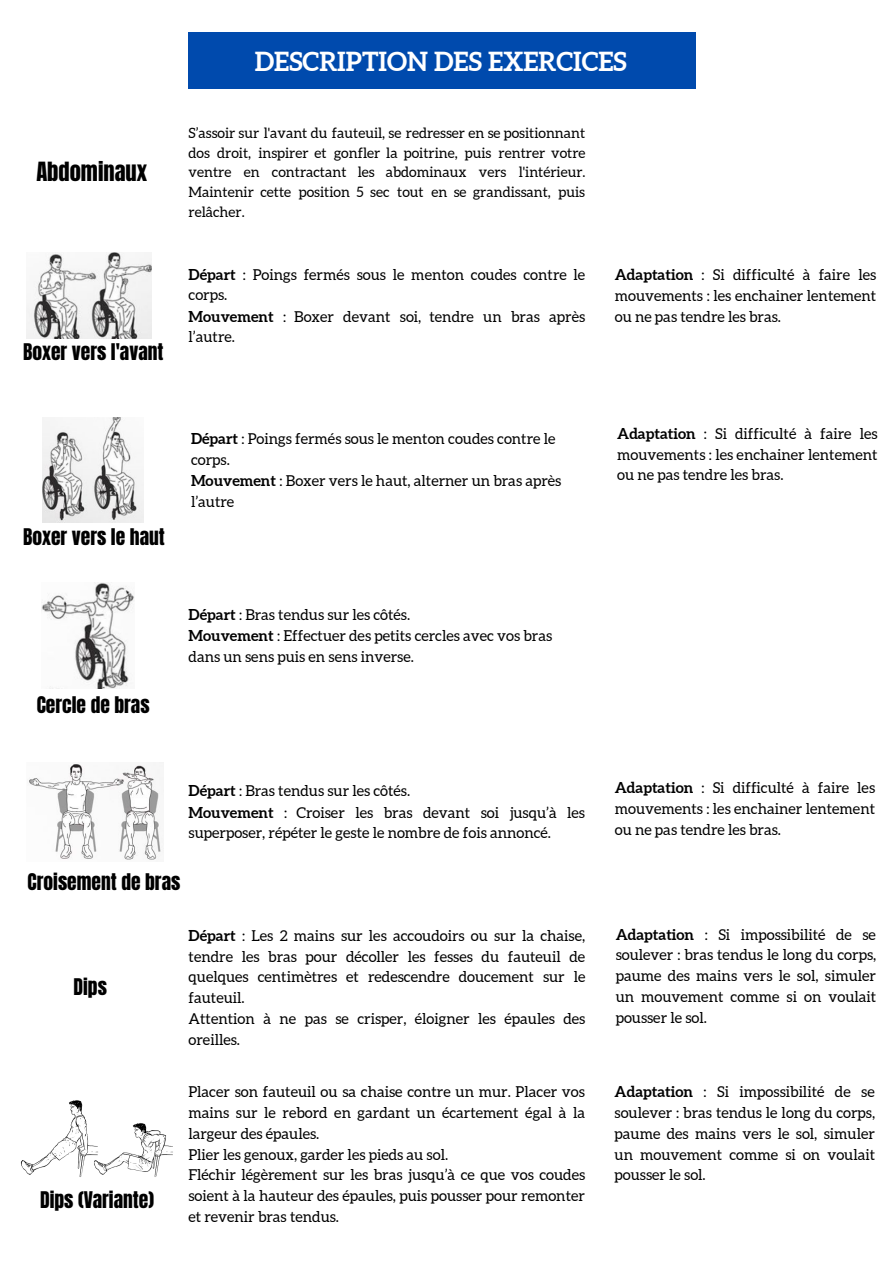
<style>
.page{position:relative;width:893px;height:1263px;background:#fff}
.page>*{position:absolute;margin:0;border:0;box-sizing:border-box;transform-origin:0 0}
.t1{font:700 26.25px "Aleo";color:#fff}
.t2{font:22.5px "Anton";color:#000}
.t3{font:19.5px "Anton";color:#000}
.t4{font:15px/20.8px "Aleo";color:#000}
.t5{font:14.25px/19.6px "Aleo";color:#000;text-align:justify}
.s1{font-weight:700}
</style>
<div class="page">
<div style="left:189px;top:32px;width:507px;height:57px;background:#004aad"></div>
<img style="left:27px;top:253px;width:125px;height:85px">
<img style="left:43px;top:417px;width:101px;height:106px">
<img style="left:41px;top:582px;width:94px;height:107px">
<img style="left:29px;top:762px;width:135px;height:98px">
<img style="left:20px;top:1100px;width:153px;height:77px">
<h2 class="t2" style="left:36px;top:156px;width:112px">Abdominaux</h2>
<h3 class="t3" style="left:23px;top:338px;width:142px">Boxer vers l'avant</h3>
<h1 class="t1" style="left:255px;top:46px;width:373px">DESCRIPTION DES EXERCICES</h1>
<p class="t5" style="left:189px;top:123px;width:398px">S’assoir sur l'avant du fauteuil, se redresser en se positionnant dos droit, inspirer et gonfler la poitrine, puis rentrer votre ventre en contractant les abdominaux vers l'intérieur.<br>Maintenir cette position 5 sec tout en se grandissant, puis relâcher.</p>
<p class="t4" style="left:189px;top:264px;width:398px"><span class="s1">Départ</span> : Poings fermés sous le menton coudes contre le corps.<br><span class="s1">Mouvement</span> : Boxer devant soi, tendre un bras après l’autre.</p>
<p class="t4" style="left:615px;top:264px;width:263px;text-align:justify"><span class="s1">Adaptation</span> : Si difficulté à faire les mouvements : les enchainer lentement ou ne pas tendre les bras.</p>
<h3 class="t3" style="left:23px;top:522px;width:143px">Boxer vers le haut</h3>
<p class="t4" style="left:191px;top:428px;width:372px"><span class="s1">Départ</span> : Poings fermés sous le menton coudes contre le corps.<br><span class="s1">Mouvement</span> : Boxer vers le haut, alterner un bras après l’autre</p>
<p class="t4" style="left:617px;top:423px;width:262px;text-align:justify"><span class="s1">Adaptation</span> : Si difficulté à faire les mouvements : les enchainer lentement ou ne pas tendre les bras.</p>
<h3 class="t3" style="left:37px;top:691px;width:114px">Cercle de bras</h3>
<p class="t4" style="left:189px;top:604px;width:365px;line-height:21.1px"><span class="s1">Départ</span> : Bras tendus sur les côtés.<br><span class="s1">Mouvement</span> : Effectuer des petits cercles avec vos bras dans un sens puis en sens inverse.</p>
<p class="t4" style="left:189px;top:780px;width:398px;line-height:21.1px"><span class="s1">Départ</span> : Bras tendus sur les côtés.<br><span class="s1">Mouvement</span> : Croiser les bras devant soi jusqu’à les superposer, répéter le geste le nombre de fois annoncé.</p>
<h3 class="t3" style="left:28px;top:868px;width:154px">Croisement de bras</h3>
<p class="t4" style="left:615px;top:777px;width:262px;text-align:justify"><span class="s1">Adaptation</span> : Si difficulté à faire les mouvements : les enchainer lentement ou ne pas tendre les bras.</p>
<h3 class="t3" style="left:74px;top:973px;width:35px">Dips</h3>
<p class="t4" style="left:189px;top:925px;width:398px"><span class="s1">Départ</span> : Les 2 mains sur les accoudoirs ou sur la chaise, tendre les bras pour décoller les fesses du fauteuil de quelques centimètres et redescendre doucement sur le fauteuil.<br>Attention à ne pas se crisper, éloigner les épaules des oreilles.</p>
<p class="t4" style="left:615px;top:924px;width:262px;text-align:justify"><span class="s1">Adaptation</span> : Si impossibilité de se soulever : bras tendus le long du corps, paume des mains vers le sol, simuler un mouvement comme si on voulait pousser le sol.</p>
<h3 class="t3" style="left:40px;top:1186px;width:115px">Dips (Variante)</h3>
<p class="t4" style="left:188px;top:1081px;width:398px">Placer son fauteuil ou sa chaise contre un mur. Placer vos mains sur le rebord en gardant un écartement égal à la largeur des épaules.<br>Plier les genoux, garder les pieds au sol.<br>Fléchir légèrement sur les bras jusqu’à ce que vos coudes soient à la hauteur des épaules, puis pousser pour remonter et revenir bras tendus.</p>
<p class="t4" style="left:614px;top:1081px;width:262px;text-align:justify"><span class="s1">Adaptation</span> : Si impossibilité de se soulever : bras tendus le long du corps, paume des mains vers le sol, simuler un mouvement comme si on voulait pousser le sol.</p>
</div>
